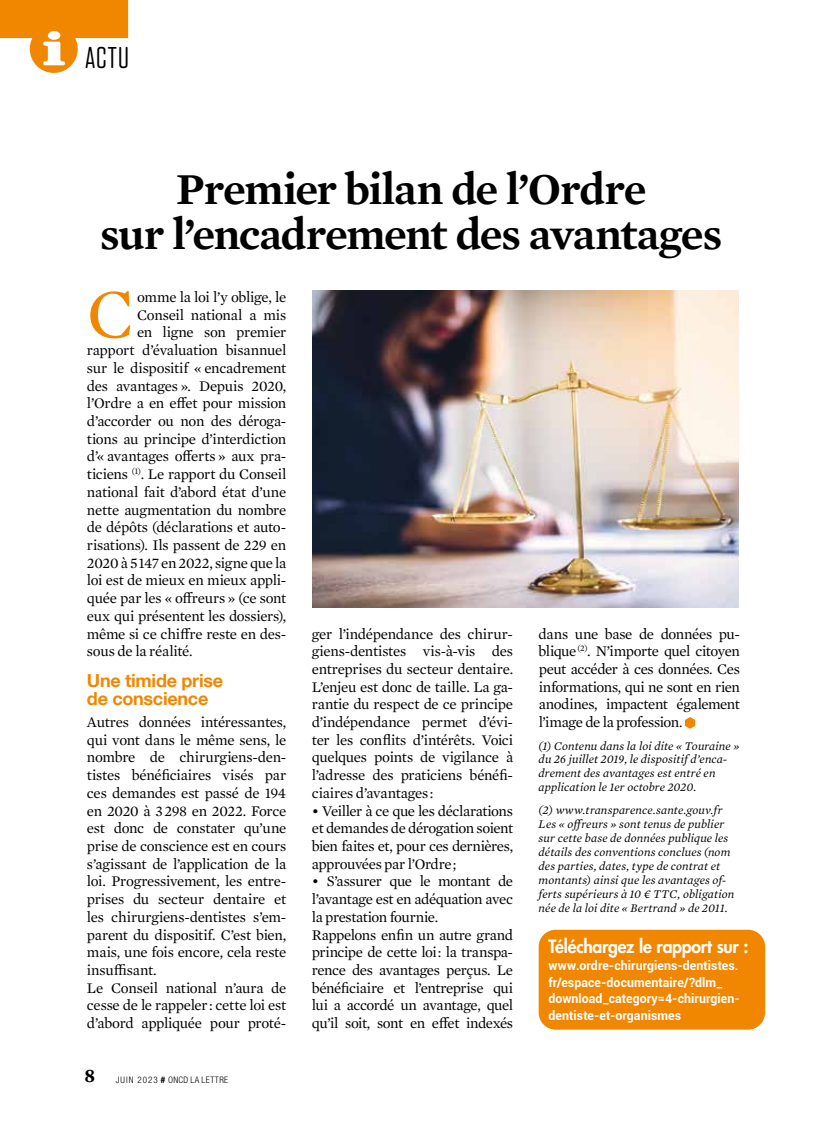
<style>
.page{position:relative;width:825px;height:1136px;background:#fff}
.page>*{position:absolute;margin:0;border:0;box-sizing:border-box;transform-origin:0 0}
.t1{font:70.5px "Mercury Text G1";color:#f18700}
.t2{font:600 45px/45px "Mercury Text G1";letter-spacing:-.03em;color:#000;text-align:center}
.t3{font:30px "Tungsten Rounded";color:#000}
.t4{font:700 18px/18px "Helvetica Neue";letter-spacing:-.015em;color:#f18700}
.t5{font:800 18px "Futura Std";letter-spacing:-.015em;color:#fff}
.t6{font:15px/17.7px "Mercury Text G1";letter-spacing:-.025em;color:#000;text-align:justify}
.t7{font:700 12.75px/16.5px "Roboto";letter-spacing:.005em;color:#fff}
.t8{font:italic 12px/14px "Mercury Text G1";letter-spacing:.01em;color:#000}
.t9{font:300 condensed 9px "Helvetica Neue LT Std";letter-spacing:.07em;color:#000}
.s1{font-family:"Helvetica Neue";font-weight:700;font-style:italic;font-stretch:normal}
</style>
<div class="page">
<div style="left:0;top:0;width:128px;height:38px;background:#f18700"></div>
<div style="left:30px;top:25px;width:48px;height:48px;background:#f18700;border-radius:50%"></div>
<svg style="left:43px;top:31px;width:22px;height:34px"></svg>
<img style="left:312px;top:290px;width:427px;height:317px">
<svg style="left:685px;top:717px;width:10px;height:11px"></svg>
<div style="left:539px;top:929px;width:226px;height:100px;background:#f18700;border-radius:17px"></div>
<h3 class="t3" style="left:85px;top:42px;width:45px">ACTU</h3>
<h2 class="t2" style="left:100px;top:164px;width:623px">Premier bilan de l’Ordre<br>sur l’encadrement des avantages</h2>
<h1 class="t1" style="left:87px;top:263px;width:49px">C</h1>
<p class="t6" style="left:137px;top:287px;width:151px">omme la loi l’y oblige, le</p>
<p class="t6" style="left:137px;top:305px;width:151px">Conseil national a mis</p>
<p class="t6" style="left:137px;top:323px;width:151px">en ligne son premier</p>
<p class="t6" style="left:87px;top:340px;width:201px">rapport d’évaluation bisannuel</p>
<p class="t6" style="left:87px;top:358px;width:201px">sur le dispositif « encadrement</p>
<p class="t6" style="left:87px;top:376px;width:201px">des avantages ». Depuis 2020,</p>
<p class="t6" style="left:87px;top:393px;width:201px">l’Ordre a en effet pour mission</p>
<p class="t6" style="left:87px;top:411px;width:201px">d’accorder ou non des déroga-</p>
<p class="t6" style="left:87px;top:429px;width:201px">tions au principe d’interdiction</p>
<p class="t6" style="left:87px;top:446px;width:201px">d’« avantages offerts » aux pra-</p>
<p class="t6" style="left:87px;top:464px;width:201px">ticiens <sup>(1)</sup>. Le rapport du Conseil</p>
<p class="t6" style="left:87px;top:482px;width:201px">national fait d’abord état d’une</p>
<p class="t6" style="left:87px;top:500px;width:201px">nette augmentation du nombre</p>
<p class="t6" style="left:87px;top:517px;width:201px">de dépôts (déclarations et auto-</p>
<p class="t6" style="left:87px;top:535px;width:201px">risations). Ils passent de 229 en</p>
<p class="t6" style="left:87px;top:553px;width:201px">2020 à 5 147 en 2022, signe que la</p>
<p class="t6" style="left:87px;top:570px;width:201px">loi est de mieux en mieux appli-</p>
<p class="t6" style="left:87px;top:588px;width:201px">quée par les « offreurs » (ce sont</p>
<p class="t6" style="left:87px;top:606px;width:201px">eux qui présentent les dossiers),</p>
<p class="t6" style="left:87px;top:623px;width:201px">même si ce chiffre reste en des-</p>
<p class="t6" style="left:87px;top:641px;width:107px">sous de la réalité.</p>
<p class="t4" style="left:87px;top:672px;width:138px">Une timide prise de conscience</p>
<p class="t6" style="left:87px;top:712px;width:201px;text-align:left">Autres données intéressantes, qui vont dans le même sens, le nombre de chirurgiens-den&shy;tistes bénéficiaires visés par ces demandes est passé de 194 en 2020 à 3 298 en 2022. Force est donc de constater qu’une prise de conscience est en cours s’agissant de l’application de la loi. Progressivement, les entre&shy;prises du secteur dentaire et les chirurgiens-dentistes s’em&shy;parent du dispositif. C’est bien, mais, une fois encore, cela reste insuffisant.<br>Le Conseil national n’aura de cesse de le rappeler : cette loi est d’abord appliquée pour proté-</p>
<p class="t9" style="left:85px;top:1074px;width:145px"><sup>8</sup> JUIN 2023 <span class="s1">#</span> ONCD LA LETTRE</p>
<p class="t6" style="left:312px;top:623px;width:203px">ger l’indépendance des chirur&shy;giens-dentistes vis-à-vis des entreprises du secteur dentaire.<br>L’enjeu est donc de taille. La ga&shy;rantie du respect de ce principe d’indépendance permet d’évi&shy;ter les conflits d’intérêts. Voici quelques points de vigilance à l’adresse des praticiens bénéfi&shy;ciaires d’avantages :</p>
<p class="t6" style="left:312px;top:800px;width:203px">• Veiller à ce que les déclarations et demandes de dérogation soient bien faites et, pour ces dernières, approuvées par l’Ordre ;</p>
<p class="t6" style="left:312px;top:871px;width:203px;text-align:left">• S’assurer que le montant de l’avantage est en adéquation avec la prestation fournie.<br>Rappelons enfin un autre grand principe de cette loi : la transpa&shy;rence des avantages perçus. Le bénéficiaire et l’entreprise qui lui a accordé un avantage, quel qu’il soit, sont en effet indexés</p>
<p class="t6" style="left:539px;top:623px;width:203px">dans une base de données pu&shy;blique <sup>(2)</sup>. N’importe quel citoyen peut accéder à ces données. Ces informations, qui ne sont en rien anodines, impactent également l’image de la profession.</p>
<p class="t8" style="left:539px;top:737px;width:202px">(1) Contenu dans la loi dite « Touraine » du 26 juillet 2019, le dispositif d’enca&shy;drement des avantages est entré en application le 1er octobre 2020.</p>
<p class="t8" style="left:539px;top:802px;width:197px">(2) www.transparence.sante.gouv.fr Les « offreurs » sont tenus de publier sur cette base de données publique les détails des conventions conclues (nom des parties, dates, type de contrat et montants) ainsi que les avantages of&shy;ferts supérieurs à 10 € TTC, obligation née de la loi dite « Bertrand » de 2011.</p>
<p class="t5" style="left:549px;top:935px;width:201px">Téléchargez le rapport sur :</p>
<p class="t7" style="left:549px;top:956px;width:193px">www.ordre-chirurgiens-dentistes. fr/espace-documentaire/?dlm_ download_category=4-chirurgien&shy;dentiste-et-organismes</p>
</div>
